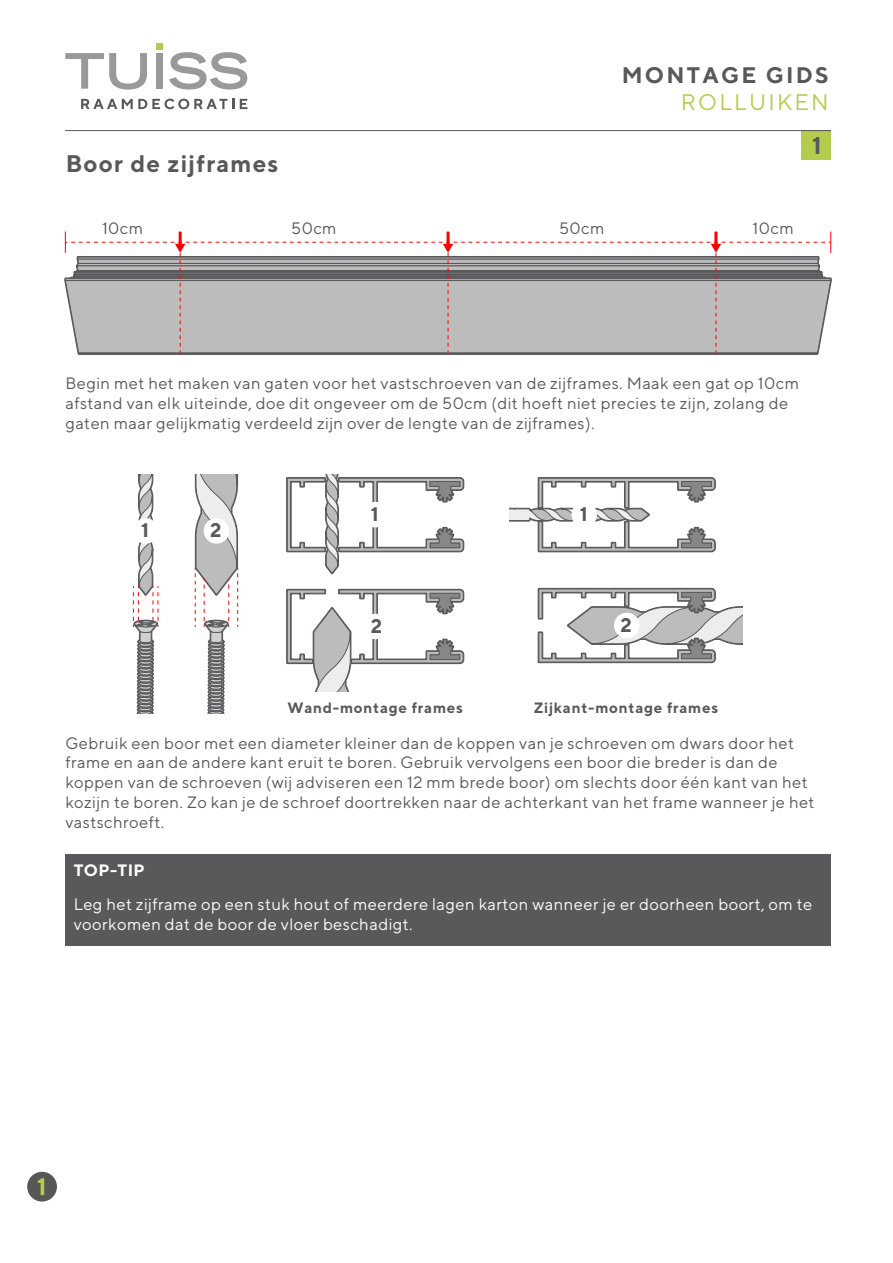
<style>
.page{position:relative;width:893px;height:1263px;background:#fff}
.page>*{position:absolute;margin:0;border:0;box-sizing:border-box;transform-origin:0 0}
.t1{font:700 24px "TT Norms";letter-spacing:.05em;color:#59595c}
.t2{font:700 22.5px "TT Norms";letter-spacing:.1em;color:#59595c}
.t3{font:22.5px "TT Norms";letter-spacing:.1em;color:#b3cc4d}
.t4{font:700 19.65px "TT Norms";color:#59595c}
.t5{font:16.5px/19.8px "TT Norms";letter-spacing:.025em;color:#59595c}
.t6{font:16.5px/19.8px "TT Norms";letter-spacing:.025em;color:#fff}
.t7{font:700 16.5px "TT Norms";letter-spacing:.025em;color:#fff}
.t8{font:700 15px "TT Norms";letter-spacing:.05em;color:#59595c}
</style>
<div class="page">
<div style="left:27px;top:1172px;width:30px;height:29px;background:#575756;border-radius:50%"></div>
<svg style="left:38px;top:1178px;width:6px;height:17px"></svg>
<div style="left:156px;top:43px;width:7px;height:7px;background:#b3cc4d"></div>
<svg style="left:65px;top:53px;width:82px;height:37px"></svg>
<div style="left:156px;top:53px;width:7px;height:36px;background:#999"></div>
<svg style="left:169px;top:52px;width:78px;height:38px"></svg>
<svg style="left:81px;top:99px;width:153px;height:10px"></svg>
<svg style="left:240px;top:99px;width:7px;height:10px"></svg>
<div style="left:801px;top:131px;width:30px;height:29px;background:#b3cc4d"></div>
<svg style="left:813px;top:137px;width:6px;height:17px"></svg>
<hr style="left:65px;top:130px;width:766px;height:1px;background:#59595c">
<svg style="left:65px;top:232px;width:766px;height:122px"></svg>
<div style="left:65px;top:854px;width:766px;height:91px;background:#59595c"></div>
<svg style="left:509px;top:477px;width:207px;height:76px"></svg>
<div style="left:571px;top:502px;width:26px;height:25px;background:#fff;border-radius:50%"></div>
<svg style="left:537px;top:587px;width:206px;height:77px"></svg>
<div style="left:614px;top:613px;width:25px;height:25px;background:#fff;border-radius:50%"></div>
<svg style="left:286px;top:475px;width:179px;height:100px"></svg>
<svg style="left:286px;top:588px;width:179px;height:104px"></svg>
<svg style="left:194px;top:475px;width:45px;height:238px"></svg>
<svg style="left:132px;top:475px;width:27px;height:238px"></svg>
<div style="left:133px;top:518px;width:25px;height:26px;background:#fff;border-radius:50%"></div>
<div style="left:204px;top:518px;width:25px;height:26px;background:#fff;border-radius:50%"></div>
<h1 class="t1" style="left:66px;top:149px;width:214px">Boor de zijframes</h1>
<h2 class="t2" style="left:622px;top:61px;width:208px">MONTAGE GIDS</h2>
<h2 class="t3" style="left:681px;top:89px;width:149px">ROLLUIKEN</h2>
<p class="t5" style="left:102px;top:218px;width:43px">10cm</p>
<p class="t5" style="left:291px;top:218px;width:47px">50cm</p>
<p class="t5" style="left:559px;top:218px;width:47px">50cm</p>
<p class="t5" style="left:753px;top:218px;width:43px">10cm</p>
<p class="t5" style="left:65px;top:373px;width:735px">Begin met het maken van gaten voor het vastschroeven van de zijframes. Maak een gat op 10cm afstand van elk uiteinde, doe dit ongeveer om de 50cm (dit hoeft niet precies te zijn, zolang de gaten maar gelijkmatig verdeeld zijn over de lengte van de zijframes).</p>
<p class="t4" style="left:141px;top:518px;width:9px">1</p>
<p class="t4" style="left:210px;top:518px;width:13px">2</p>
<p class="t4" style="left:371px;top:501px;width:9px">1</p>
<p class="t4" style="left:371px;top:613px;width:13px">2</p>
<p class="t4" style="left:580px;top:501px;width:9px">1</p>
<p class="t4" style="left:621px;top:612px;width:13px">2</p>
<p class="t8" style="left:287px;top:698px;width:177px">Wand-montage frames</p>
<p class="t8" style="left:534px;top:698px;width:186px">Zijkant-montage frames</p>
<p class="t5" style="left:65px;top:732px;width:751px">Gebruik een boor met een diameter kleiner dan de koppen van je schroeven om dwars door het frame en aan de andere kant eruit te boren. Gebruik vervolgens een boor die breder is dan de koppen van de schroeven (wij adviseren een 12 mm brede boor) om slechts door één kant van het kozijn te boren. Zo kan je de schroef doortrekken naar de achterkant van het frame wanneer je het vastschroeft.</p>
<p class="t7" style="left:74px;top:860px;width:73px">TOP-TIP</p>
<p class="t6" style="left:74px;top:894px;width:740px">Leg het zijframe op een stuk hout of meerdere lagen karton wanneer je er doorheen boort, om te voorkomen dat de boor de vloer beschadigt.</p>
</div>
